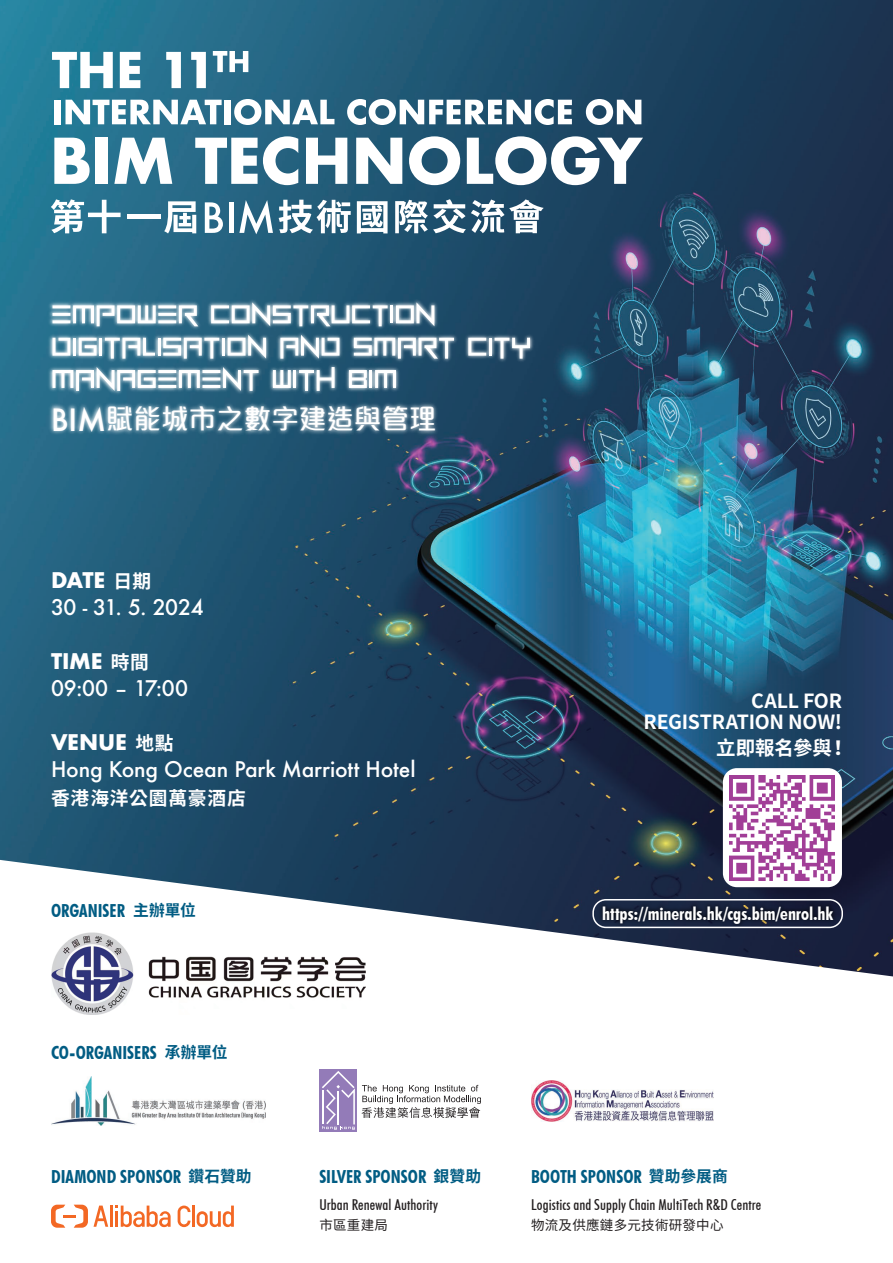
<style>
.page{position:relative;width:893px;height:1263px;background:#fff}
.page>*{position:absolute;margin:0;border:0;box-sizing:border-box;transform-origin:0 0}
.t1{font:500 27.6px "M Elle HK";color:#fff}
.t2{font:500 21px/27px "Futura";letter-spacing:-.005em;color:#fff}
.t3{font:700 19.5px/21px "Noto Sans CJ Ktc";letter-spacing:-.015em;color:#fff;text-align:right}
.t4{font:700 18.75px "Noto Sans CJ Ktc";letter-spacing:.045em;color:#fff}
.t5{font:700 condensed 18px "Futura BT";color:#015c83}
.t6{font:700 condensed 18px "Futura BT";letter-spacing:-.005em;color:#fff}
.t7{font:500 condensed 15px "Futura BT";letter-spacing:.005em;color:#231f20}
.t8{font:13.5px "Noto Sans CJ Ktc";letter-spacing:.02em;color:#231f20}
.s1{font-family:"Futura";font-size:29.85px}
.s2{font-weight:700}
.s3{font-family:"Noto Sans CJ Ktc";font-weight:700;font-size:18.75px}
.s4{font-family:"Noto Sans CJ Ktc";font-stretch:normal;font-size:15.75px}
</style>
<div class="page">
<img style="left:0;top:0;width:893px;height:860px">
<svg style="left:1px;top:860px;width:892px;height:368px"></svg>
<img style="left:51px;top:932px;width:315px;height:82px">
<img style="left:47px;top:297px;width:489px;height:99px">
<hr style="left:53px;top:320px;width:17px;height:3px;background:#fff">
<hr style="left:53px;top:313px;width:17px;height:3px;background:#fff">
<hr style="left:53px;top:305px;width:17px;height:3px;background:#fff">
<svg style="left:73px;top:305px;width:83px;height:21px"></svg>
<hr style="left:158px;top:320px;width:18px;height:3px;background:#fff">
<hr style="left:158px;top:313px;width:18px;height:3px;background:#fff">
<hr style="left:158px;top:305px;width:18px;height:3px;background:#fff">
<svg style="left:179px;top:305px;width:19px;height:21px"></svg>
<svg style="left:211px;top:302px;width:177px;height:24px"></svg>
<hr style="left:390px;top:305px;width:3px;height:18px;background:#fff">
<svg style="left:396px;top:302px;width:38px;height:24px"></svg>
<svg style="left:53px;top:338px;width:17px;height:18px"></svg>
<hr style="left:73px;top:338px;width:3px;height:18px;background:#fff">
<svg style="left:79px;top:338px;width:18px;height:18px"></svg>
<hr style="left:99px;top:338px;width:3px;height:18px;background:#fff">
<svg style="left:105px;top:338px;width:50px;height:21px"></svg>
<hr style="left:158px;top:338px;width:3px;height:18px;background:#fff">
<svg style="left:163px;top:338px;width:56px;height:21px"></svg>
<hr style="left:222px;top:338px;width:3px;height:18px;background:#fff">
<svg style="left:228px;top:335px;width:38px;height:24px"></svg>
<svg style="left:280px;top:335px;width:59px;height:24px"></svg>
<svg style="left:354px;top:338px;width:100px;height:21px"></svg>
<svg style="left:468px;top:338px;width:18px;height:18px"></svg>
<hr style="left:489px;top:338px;width:3px;height:18px;background:#fff">
<svg style="left:494px;top:338px;width:36px;height:21px"></svg>
<svg style="left:53px;top:367px;width:103px;height:24px"></svg>
<hr style="left:158px;top:385px;width:18px;height:3px;background:#fff">
<hr style="left:158px;top:377px;width:18px;height:3px;background:#fff">
<hr style="left:158px;top:370px;width:18px;height:3px;background:#fff">
<svg style="left:179px;top:370px;width:21px;height:18px"></svg>
<hr style="left:202px;top:385px;width:18px;height:3px;background:#fff">
<hr style="left:202px;top:377px;width:18px;height:3px;background:#fff">
<hr style="left:202px;top:370px;width:18px;height:3px;background:#fff">
<svg style="left:223px;top:367px;width:36px;height:24px"></svg>
<svg style="left:273px;top:370px;width:18px;height:18px"></svg>
<hr style="left:293px;top:370px;width:3px;height:18px;background:#fff">
<svg style="left:299px;top:367px;width:36px;height:24px"></svg>
<svg style="left:349px;top:370px;width:18px;height:18px"></svg>
<hr style="left:369px;top:370px;width:3px;height:18px;background:#fff">
<svg style="left:375px;top:370px;width:21px;height:18px"></svg>
<img style="left:45px;top:397px;width:398px;height:48px">
<svg style="left:52px;top:52px;width:61px;height:36px"></svg>
<svg style="left:120px;top:52px;width:20px;height:36px"></svg>
<svg style="left:166px;top:52px;width:15px;height:36px"></svg>
<svg style="left:191px;top:52px;width:15px;height:36px"></svg>
<svg style="left:213px;top:51px;width:35px;height:21px"></svg>
<div style="left:54px;top:100px;width:7px;height:24px;background:#fff"></div>
<svg style="left:66px;top:100px;width:156px;height:24px"></svg>
<div style="left:224px;top:100px;width:6px;height:24px;background:#fff"></div>
<svg style="left:234px;top:99px;width:100px;height:26px"></svg>
<svg style="left:347px;top:99px;width:225px;height:26px"></svg>
<svg style="left:586px;top:99px;width:55px;height:26px"></svg>
<svg style="left:54px;top:138px;width:36px;height:46px"></svg>
<div style="left:96px;top:138px;width:12px;height:46px;background:#fff"></div>
<svg style="left:114px;top:138px;width:58px;height:46px"></svg>
<svg style="left:195px;top:136px;width:103px;height:49px"></svg>
<svg style="left:306px;top:138px;width:41px;height:46px"></svg>
<svg style="left:356px;top:138px;width:46px;height:46px"></svg>
<svg style="left:409px;top:136px;width:51px;height:49px"></svg>
<svg style="left:467px;top:136px;width:176px;height:49px"></svg>
<svg style="left:51px;top:199px;width:70px;height:34px"></svg>
<hr style="left:127px;top:214px;width:33px;height:4px;background:#fff">
<svg style="left:164px;top:201px;width:32px;height:32px"></svg>
<svg style="left:205px;top:202px;width:18px;height:31px"></svg>
<hr style="left:229px;top:202px;width:4px;height:31px;background:#fff">
<svg style="left:239px;top:200px;width:34px;height:34px"></svg>
<svg style="left:279px;top:200px;width:72px;height:33px"></svg>
<svg style="left:357px;top:201px;width:31px;height:32px"></svg>
<svg style="left:395px;top:199px;width:149px;height:34px"></svg>
<img style="left:51px;top:1077px;width:214px;height:48px">
<img style="left:531px;top:1080px;width:183px;height:41px">
<div style="left:319px;top:1069px;width:38px;height:63px;background:#937bb8"></div>
<svg style="left:322px;top:1071px;width:33px;height:59px"></svg>
<svg style="left:361px;top:1085px;width:120px;height:33px"></svg>
<img style="left:596px;top:898px;width:244px;height:33px">
<div style="left:723px;top:768px;width:119px;height:119px;background:#fff;border-radius:14px"></div>
<img style="left:730px;top:775px;width:105px;height:105px">
<div style="left:592px;top:899px;width:251px;height:29px;border:2px solid #fff;border-radius:13px"></div>
<svg style="left:51px;top:1205px;width:37px;height:23px"></svg>
<svg style="left:178px;top:1205px;width:12px;height:22px"></svg>
<hr style="left:192px;top:1205px;width:3px;height:22px;background:#f36824">
<hr style="left:110px;top:1205px;width:2px;height:22px;background:#f36824">
<svg style="left:94px;top:1205px;width:14px;height:22px"></svg>
<svg style="left:197px;top:1205px;width:37px;height:22px"></svg>
<svg style="left:115px;top:1205px;width:56px;height:22px"></svg>
<h1 class="t1" style="left:51px;top:400px;width:387px"><span class="s1">BIM</span>賦能城市之數字建造與管理</h1>
<p class="t2" style="left:51px;top:567px;width:154px"><span class="s2">DATE</span> <span class="s3">日期<br></span>30 - 31. 5. 2024</p>
<p class="t2" style="left:51px;top:648px;width:138px"><span class="s2">TIME</span> <span class="s3">時間<br></span>09:00 – 17:00</p>
<p class="t2" style="left:51px;top:729px;width:366px"><span class="s2">VENUE</span> <span class="s3">地點<br></span>Hong Kong Ocean Park Marriott Hotel</p>
<p class="t4" style="left:51px;top:788px;width:196px">香港海洋公園萬豪酒店</p>
<p class="t5" style="left:51px;top:899px;width:147px">ORGANISER <span class="s4">主辦單位</span></p>
<p class="t5" style="left:51px;top:1041px;width:178px">CO-ORGANISERS <span class="s4">承辦單位</span></p>
<p class="t3" style="left:644px;top:691px;width:200px">CALL FOR<br>REGISTRATION NOW!</p>
<p class="t3" style="left:716px;top:738px;width:133px">立即報名參與！</p>
<p class="t6" style="left:602px;top:902px;width:232px">https://minerals.hk/cgs.bim/enrol.hk</p>
<p class="t5" style="left:51px;top:1165px;width:202px">DIAMOND SPONSOR <span class="s4">鑽石贊助</span></p>
<p class="t5" style="left:319px;top:1165px;width:163px">SILVER SPONSOR <span class="s4">銀贊助</span></p>
<p class="t5" style="left:531px;top:1165px;width:198px">BOOTH SPONSOR <span class="s4">贊助參展商</span></p>
<p class="t7" style="left:319px;top:1196px;width:120px">Urban Renewal Authority</p>
<p class="t8" style="left:319px;top:1217px;width:70px">市區重建局</p>
<p class="t7" style="left:531px;top:1196px;width:232px">Logistics and Supply Chain MultiTech R&amp;D Centre</p>
<p class="t8" style="left:531px;top:1217px;width:194px">物流及供應鏈多元技術研發中心</p>
</div>
